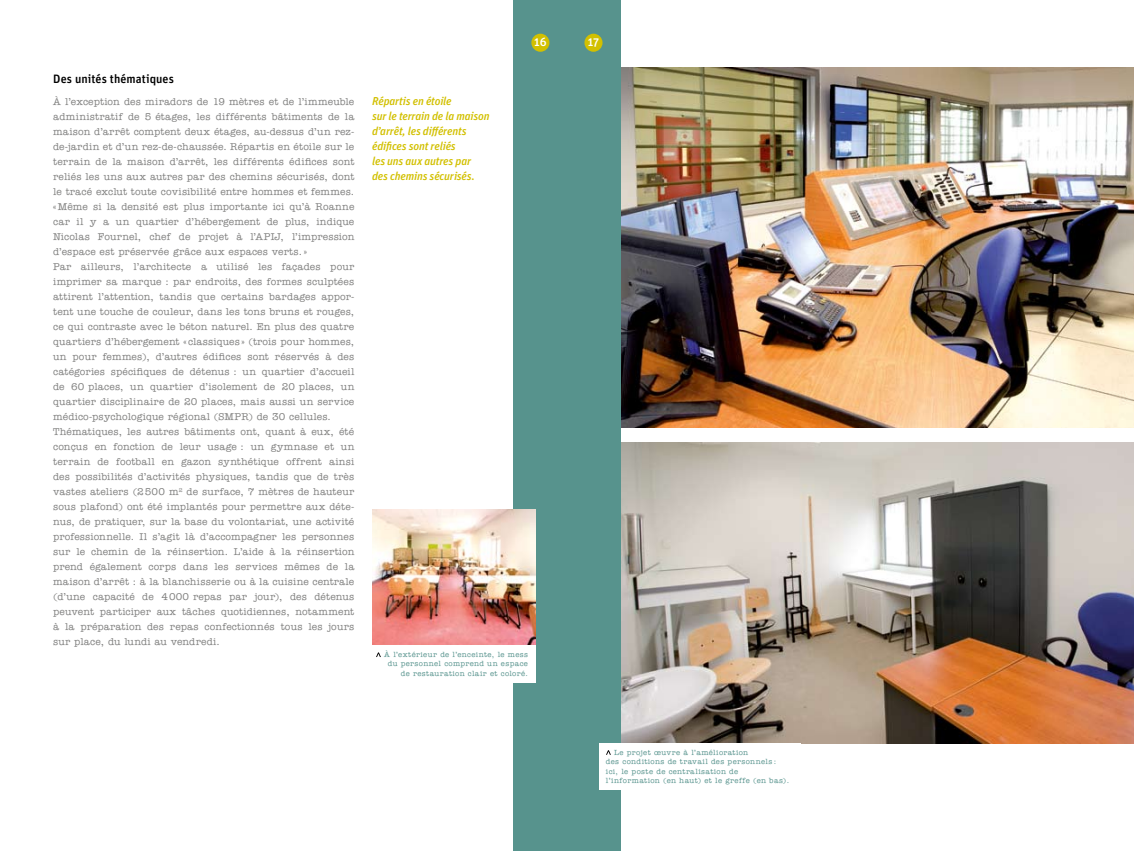
<style>
.page{position:relative;width:1134px;height:851px;background:#fff}
.page>*{position:absolute;margin:0;border:0;box-sizing:border-box;transform-origin:0 0}
.t1{font:500 12.12px "Unit";letter-spacing:.005em;color:#000}
.t2{font:500 12px "Unit";color:#fff}
.t3{font:italic 500 11.5px/15px "Unit";letter-spacing:-.015em;color:#d2c000}
.t4{font:500 10px/15px "American Typewriter";letter-spacing:.015em;color:#818180}
.t5{font:500 7.5px/9.4px "American Typewriter";letter-spacing:.055em;color:#57938d}
</style>
<div class="page">
<img style="left:620px;top:68px;width:514px;height:360px">
<img style="left:620px;top:442px;width:514px;height:300px">
<div style="left:514px;top:0;width:53px;height:850px;background:#57938d"></div>
<div style="left:567px;top:0;width:53px;height:850px;background:#57938d"></div>
<div style="left:531px;top:34px;width:18px;height:18px;background:#d2c000;border-radius:50%"></div>
<div style="left:584px;top:34px;width:18px;height:18px;background:#d2c000;border-radius:50%"></div>
<div style="left:599px;top:743px;width:201px;height:46px;background:#fff"></div>
<svg style="left:606px;top:750px;width:5px;height:4px"></svg>
<img style="left:372px;top:509px;width:163px;height:136px">
<div style="left:365px;top:645px;width:170px;height:37px;background:#fff"></div>
<svg style="left:376px;top:652px;width:5px;height:5px"></svg>
<p class="t1" style="left:53px;top:71px;width:122px">Des unités thématiques</p>
<p class="t4" style="left:53px;top:94px;width:303px">À l’exception des miradors de 19 mètres et de l’immeuble administratif de 5 étages, les différents bâtiments de la maison d’arrêt comptent deux étages, au-dessus d’un rez&shy;de-jardin et d’un rez-de-chaussée. Répartis en étoile sur le terrain de la maison d’arrêt, les différents édifices sont reliés les uns aux autres par des chemins sécurisés, dont le tracé exclut toute covisibilité entre hommes et femmes. «Même si la densité est plus importante ici qu’à Roanne car il y a un quartier d’hébergement de plus, indique Nicolas Fournel, chef de projet à l’APIJ, l’impression d’espace est préservée grâce aux espaces verts.»<br>Par ailleurs, l’architecte a utilisé les façades pour imprimer sa marque : par endroits, des formes sculptées attirent l’attention, tandis que certains bardages appor&shy;tent une touche de couleur, dans les tons bruns et rouges, ce qui contraste avec le béton naturel. En plus des quatre quartiers d’hébergement « classiques» (trois pour hommes, un pour femmes), d’autres édifices sont réservés à des catégories spécifiques de détenus : un quartier d’accueil de 60 places, un quartier d’isolement de 20 places, un quartier disciplinaire de 20 places, mais aussi un service médico-psychologique régional (SMPR) de 30 cellules.<br>Thématiques, les autres bâtiments ont, quant à eux, été conçus en fonction de leur usage : un gymnase et un terrain de football en gazon synthétique offrent ainsi des possibilités d’activités physiques, tandis que de très vastes ateliers (2500 m<sup>2</sup> de surface, 7 mètres de hauteur sous plafond) ont été implantés pour permettre aux déte&shy;nus, de pratiquer, sur la base du volontariat, une activité professionnelle. Il s’agit là d’accompagner les personnes sur le chemin de la réinsertion. L’aide à la réinsertion prend également corps dans les services mêmes de la maison d’arrêt : à la blanchisserie ou à la cuisine centrale (d’une capacité de 4000 repas par jour), des détenus peuvent participer aux tâches quotidiennes, notamment à la prépa-ration des repas confectionnés tous les jours sur place, du lundi au vendredi.</p>
<p class="t3" style="left:372px;top:93px;width:119px">Répartis en étoile<br>sur le terrain de la maison d’arrêt, les différents édifices sont reliés<br>les uns aux autres par des chemins sécurisés.</p>
<p class="t2" style="left:534px;top:34px;width:13px">16</p>
<p class="t2" style="left:588px;top:34px;width:13px">17</p>
<p class="t5" style="left:384px;top:649px;width:145px;text-align:right">À l’extérieur de l’enceinte, le mess du personnel comprend un espace de restauration clair et coloré.</p>
<p class="t5" style="left:606px;top:747px;width:185px;text-indent:8px">Le projet œuvre à l’amélioration<br>des conditions de travail des personnels : ici, le poste de centralisation de l’information (en haut) et le greffe (en bas).</p>
</div>
